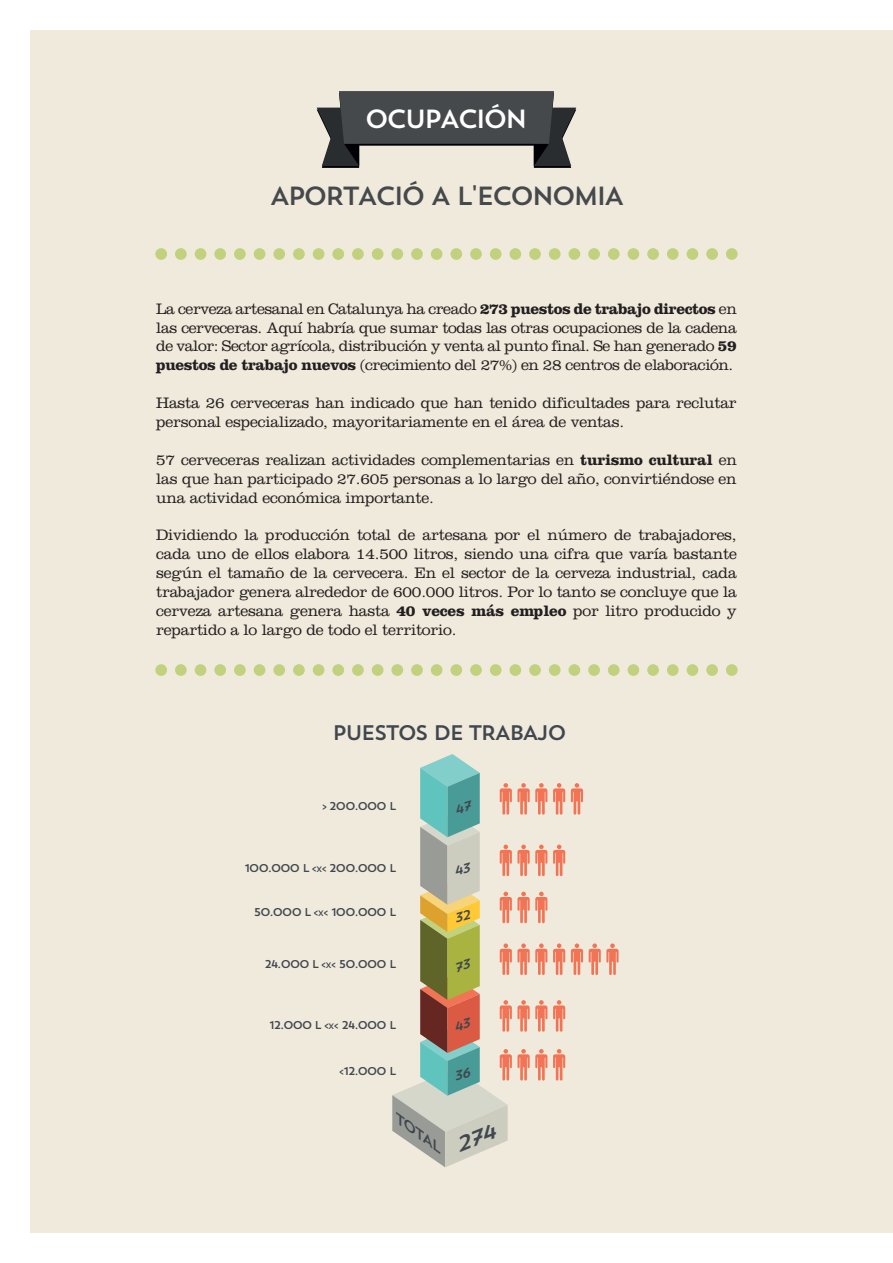
<style>
.page{position:relative;width:893px;height:1263px;background:#fff}
.page>*{position:absolute;margin:0;border:0;box-sizing:border-box;transform-origin:0 0}
.t1{font:26.1px "Trend Sans One";letter-spacing:-.125em;color:#46494b}
.t2{font:26.1px "Trend Sans One";letter-spacing:-.125em;color:#fff}
.t3{font:21px "Trend Sans One";letter-spacing:-.11em;color:#40474e}
.t4{font:300 15.75px/18.9px "Clarendon";letter-spacing:-.015em;color:#231f20;text-align:justify}
.t5{font:italic 12.45px "Trend Sans One";color:#40474e;scale:1.41 1}
.t6{font:11.25px "Trend Sans One";letter-spacing:-.125em;color:#40474e}
.s1{font-weight:700}
.s2{font-size:7.95px}
</style>
<div class="page">
<div style="left:30px;top:30px;width:863px;height:1203px;background:#f0eadc"></div>
<svg style="left:317px;top:91px;width:259px;height:77px"></svg>
<div style="left:155px;top:248px;width:12px;height:12px;background:#c1d17e;border-radius:50%"></div>
<div style="left:175px;top:248px;width:12px;height:12px;background:#c1d17e;border-radius:50%"></div>
<div style="left:195px;top:248px;width:11px;height:12px;background:#c1d17e;border-radius:50%"></div>
<div style="left:214px;top:248px;width:12px;height:12px;background:#c1d17e;border-radius:50%"></div>
<div style="left:234px;top:248px;width:12px;height:12px;background:#c1d17e;border-radius:50%"></div>
<div style="left:254px;top:248px;width:11px;height:12px;background:#c1d17e;border-radius:50%"></div>
<div style="left:273px;top:248px;width:12px;height:12px;background:#c1d17e;border-radius:50%"></div>
<div style="left:293px;top:248px;width:12px;height:12px;background:#c1d17e;border-radius:50%"></div>
<div style="left:313px;top:248px;width:11px;height:12px;background:#c1d17e;border-radius:50%"></div>
<div style="left:332px;top:248px;width:12px;height:12px;background:#c1d17e;border-radius:50%"></div>
<div style="left:352px;top:248px;width:12px;height:12px;background:#c1d17e;border-radius:50%"></div>
<div style="left:372px;top:248px;width:11px;height:12px;background:#c1d17e;border-radius:50%"></div>
<div style="left:391px;top:248px;width:12px;height:12px;background:#c1d17e;border-radius:50%"></div>
<div style="left:411px;top:248px;width:12px;height:12px;background:#c1d17e;border-radius:50%"></div>
<div style="left:431px;top:248px;width:11px;height:12px;background:#c1d17e;border-radius:50%"></div>
<div style="left:450px;top:248px;width:12px;height:12px;background:#c1d17e;border-radius:50%"></div>
<div style="left:470px;top:248px;width:12px;height:12px;background:#c1d17e;border-radius:50%"></div>
<div style="left:490px;top:248px;width:11px;height:12px;background:#c1d17e;border-radius:50%"></div>
<div style="left:509px;top:248px;width:12px;height:12px;background:#c1d17e;border-radius:50%"></div>
<div style="left:529px;top:248px;width:12px;height:12px;background:#c1d17e;border-radius:50%"></div>
<div style="left:549px;top:248px;width:12px;height:12px;background:#c1d17e;border-radius:50%"></div>
<div style="left:569px;top:248px;width:11px;height:12px;background:#c1d17e;border-radius:50%"></div>
<div style="left:588px;top:248px;width:12px;height:12px;background:#c1d17e;border-radius:50%"></div>
<div style="left:608px;top:248px;width:12px;height:12px;background:#c1d17e;border-radius:50%"></div>
<div style="left:628px;top:248px;width:11px;height:12px;background:#c1d17e;border-radius:50%"></div>
<div style="left:647px;top:248px;width:12px;height:12px;background:#c1d17e;border-radius:50%"></div>
<div style="left:667px;top:248px;width:12px;height:12px;background:#c1d17e;border-radius:50%"></div>
<div style="left:687px;top:248px;width:11px;height:12px;background:#c1d17e;border-radius:50%"></div>
<div style="left:706px;top:248px;width:12px;height:12px;background:#c1d17e;border-radius:50%"></div>
<div style="left:726px;top:248px;width:12px;height:12px;background:#c1d17e;border-radius:50%"></div>
<div style="left:155px;top:664px;width:12px;height:12px;background:#c1d17e;border-radius:50%"></div>
<div style="left:175px;top:664px;width:12px;height:12px;background:#c1d17e;border-radius:50%"></div>
<div style="left:195px;top:664px;width:11px;height:12px;background:#c1d17e;border-radius:50%"></div>
<div style="left:214px;top:664px;width:12px;height:12px;background:#c1d17e;border-radius:50%"></div>
<div style="left:234px;top:664px;width:12px;height:12px;background:#c1d17e;border-radius:50%"></div>
<div style="left:254px;top:664px;width:11px;height:12px;background:#c1d17e;border-radius:50%"></div>
<div style="left:273px;top:664px;width:12px;height:12px;background:#c1d17e;border-radius:50%"></div>
<div style="left:293px;top:664px;width:12px;height:12px;background:#c1d17e;border-radius:50%"></div>
<div style="left:313px;top:664px;width:11px;height:12px;background:#c1d17e;border-radius:50%"></div>
<div style="left:332px;top:664px;width:12px;height:12px;background:#c1d17e;border-radius:50%"></div>
<div style="left:352px;top:664px;width:12px;height:12px;background:#c1d17e;border-radius:50%"></div>
<div style="left:372px;top:664px;width:11px;height:12px;background:#c1d17e;border-radius:50%"></div>
<div style="left:391px;top:664px;width:12px;height:12px;background:#c1d17e;border-radius:50%"></div>
<div style="left:411px;top:664px;width:12px;height:12px;background:#c1d17e;border-radius:50%"></div>
<div style="left:431px;top:664px;width:11px;height:12px;background:#c1d17e;border-radius:50%"></div>
<div style="left:450px;top:664px;width:12px;height:12px;background:#c1d17e;border-radius:50%"></div>
<div style="left:470px;top:664px;width:12px;height:12px;background:#c1d17e;border-radius:50%"></div>
<div style="left:490px;top:664px;width:11px;height:12px;background:#c1d17e;border-radius:50%"></div>
<div style="left:509px;top:664px;width:12px;height:12px;background:#c1d17e;border-radius:50%"></div>
<div style="left:529px;top:664px;width:12px;height:12px;background:#c1d17e;border-radius:50%"></div>
<div style="left:549px;top:664px;width:12px;height:12px;background:#c1d17e;border-radius:50%"></div>
<div style="left:569px;top:664px;width:11px;height:12px;background:#c1d17e;border-radius:50%"></div>
<div style="left:588px;top:664px;width:12px;height:12px;background:#c1d17e;border-radius:50%"></div>
<div style="left:608px;top:664px;width:12px;height:12px;background:#c1d17e;border-radius:50%"></div>
<div style="left:628px;top:664px;width:11px;height:12px;background:#c1d17e;border-radius:50%"></div>
<div style="left:647px;top:664px;width:12px;height:12px;background:#c1d17e;border-radius:50%"></div>
<div style="left:667px;top:664px;width:12px;height:12px;background:#c1d17e;border-radius:50%"></div>
<div style="left:687px;top:664px;width:11px;height:12px;background:#c1d17e;border-radius:50%"></div>
<div style="left:706px;top:664px;width:12px;height:12px;background:#c1d17e;border-radius:50%"></div>
<div style="left:726px;top:664px;width:12px;height:12px;background:#c1d17e;border-radius:50%"></div>
<svg style="left:589px;top:943px;width:30px;height:32px"></svg>
<svg style="left:571px;top:943px;width:12px;height:32px"></svg>
<svg style="left:553px;top:943px;width:12px;height:32px"></svg>
<svg style="left:553px;top:1000px;width:12px;height:32px"></svg>
<svg style="left:553px;top:1049px;width:12px;height:31px"></svg>
<svg style="left:553px;top:845px;width:12px;height:31px"></svg>
<svg style="left:571px;top:783px;width:12px;height:32px"></svg>
<svg style="left:553px;top:783px;width:12px;height:32px"></svg>
<svg style="left:392px;top:754px;width:155px;height:413px"></svg>
<h1 class="t2" style="left:365px;top:102px;width:165px">OCUPACIÓN</h1>
<h1 class="t1" style="left:270px;top:179px;width:357px">APORTACIÓ A L'ECONOMIA</h1>
<p class="t4" style="left:156px;top:299px;width:582px">La cerveza artesanal en Catalunya ha creado <span class="s1">273 puestos de trabajo directos</span> en las cerveceras. Aquí habría que sumar todas las otras ocupaciones de la cadena de valor: Sector agrícola, distribución y venta al punto final. Se han generado <span class="s1">59 puestos de trabajo nuevos</span> (crecimiento del 27%) en 28 centros de elaboración.</p>
<p class="t4" style="left:156px;top:393px;width:582px">Hasta 26 cerveceras han indicado que han tenido dificultades para reclutar personal especializado, mayoritariamente en el área de ventas.</p>
<p class="t4" style="left:156px;top:450px;width:582px">57 cerveceras realizan actividades complementarias en <span class="s1">turismo cultural</span> en las que han participado 27.605 personas a lo largo del año, convirtiéndose en una actividad económica importante.</p>
<p class="t4" style="left:156px;top:525px;width:582px">Dividiendo la producción total de artesana por el número de trabajadores, cada uno de ellos elabora 14.500 litros, siendo una cifra que varía bastante según el tamaño de la cervecera. En el sector de la cerveza industrial, cada trabajador genera alrededor de 600.000 litros. Por lo tanto se concluye que la cerveza artesana genera hasta <span class="s1">40 veces más empleo</span> por litro producido y repartido a lo largo de todo el territorio.</p>
<h2 class="t3" style="left:332px;top:719px;width:236px">PUESTOS DE TRABAJO</h2>
<p class="t6" style="left:321px;top:799px;width:77px">&gt; 200.000 L</p>
<p class="t6" style="left:244px;top:861px;width:154px">100.000 L &lt;<span class="s2">X</span>&lt; 200.000 L</p>
<p class="t6" style="left:254px;top:905px;width:144px">50.000 L &lt;<span class="s2">X</span>&lt; 100.000 L</p>
<p class="t6" style="left:264px;top:957px;width:133px">24.000 L &lt;<span class="s2">X</span>&lt; 50.000 L</p>
<p class="t6" style="left:269px;top:1018px;width:129px">12.000 L &lt;<span class="s2">X</span>&lt; 24.000 L</p>
<p class="t6" style="left:339px;top:1064px;width:59px">&lt;12.000 L</p>
<p class="t5" style="left:403px;top:1111px;width:41px;rotate:36deg">TOTAL</p>
</div>
